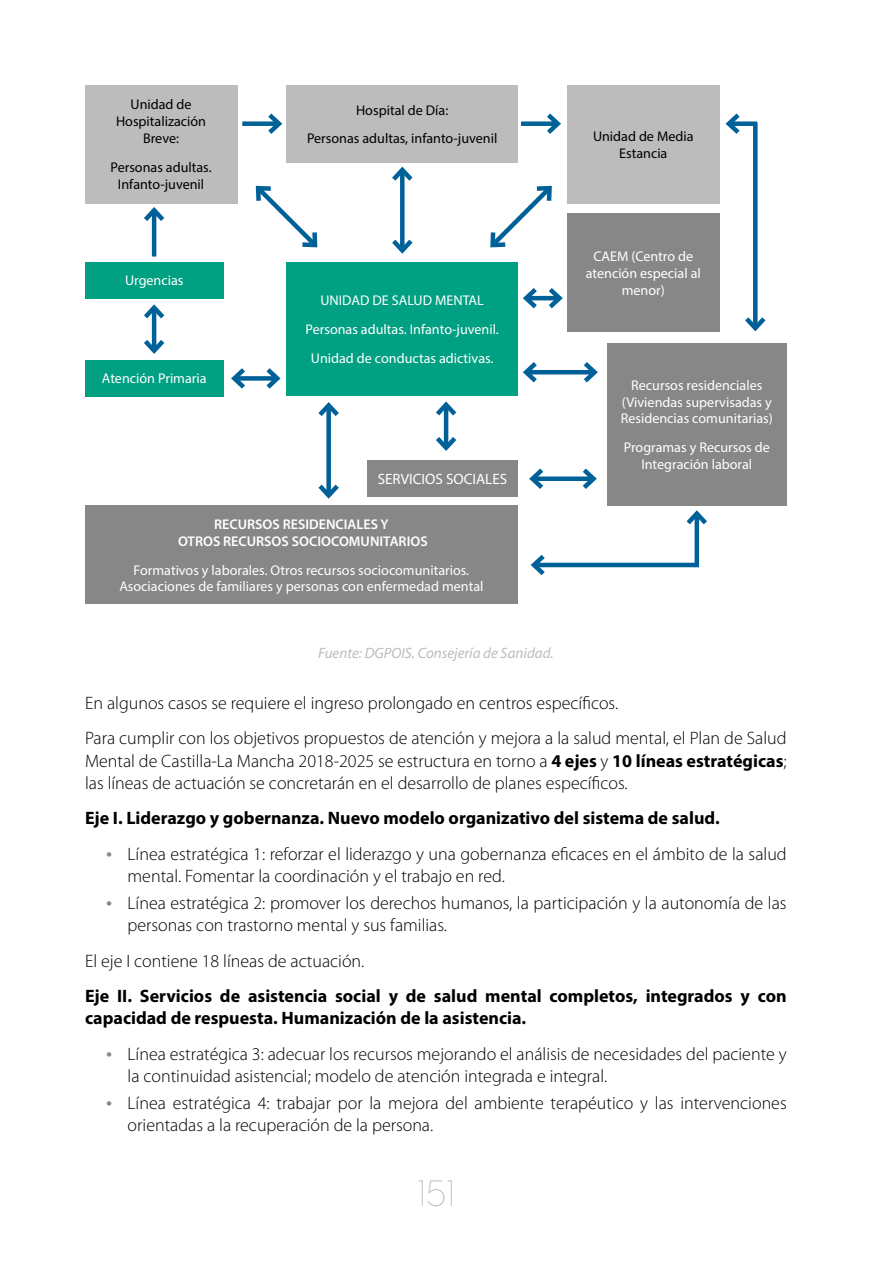
<style>
.page{position:relative;width:893px;height:1263px;background:#fff}
.page>*{position:absolute;margin:0;border:0;box-sizing:border-box;transform-origin:0 0}
.t1{font:100 36px "Visby CF";color:#bcbcbc}
.t2{font:300 18px/22.5px "Myriad Pro";color:#000}
.t3{font:700 18px/22.5px "Myriad Pro";color:#000}
.t4{font:italic 15px "Myriad Pro";color:#bcbcbc}
.t5{font:15px "Myriad Pro";color:#fff}
.t6{font:14.1px/17px "Myriad Pro";color:#fff;text-align:center}
.t7{font:14.1px/17px "Myriad Pro";color:#000;text-align:center}
.t8{font:600 14.1px/17px "Myriad Pro";color:#fff;text-align:center}
.s1{font-weight:700}
.s2{font-weight:400;font-style:italic;font-size:21px;color:#878787}
</style>
<div class="page">
<div style="left:287px;top:262px;width:231px;height:134px;background:#00a083"></div>
<div style="left:85px;top:262px;width:138px;height:36px;background:#00a083"></div>
<div style="left:85px;top:360px;width:138px;height:36px;background:#00a083"></div>
<div style="left:85px;top:85px;width:152px;height:118px;background:#bcbcbc"></div>
<div style="left:287px;top:85px;width:231px;height:77px;background:#bcbcbc"></div>
<div style="left:567px;top:85px;width:152px;height:118px;background:#bcbcbc"></div>
<div style="left:367px;top:460px;width:151px;height:36px;background:#878787"></div>
<div style="left:85px;top:505px;width:433px;height:99px;background:#878787"></div>
<div style="left:567px;top:213px;width:152px;height:118px;background:#878787"></div>
<div style="left:607px;top:343px;width:180px;height:162px;background:#878787"></div>
<div style="left:400px;top:170px;width:5px;height:80px;background:#006098"></div>
<svg style="left:392px;top:235px;width:21px;height:19px"></svg>
<svg style="left:392px;top:166px;width:21px;height:20px"></svg>
<svg style="left:255px;top:185px;width:63px;height:63px"></svg>
<hr style="left:152px;top:308px;width:4px;height:43px;background:#006098">
<svg style="left:144px;top:335px;width:21px;height:19px"></svg>
<svg style="left:144px;top:304px;width:21px;height:19px"></svg>
<hr style="left:152px;top:210px;width:4px;height:47px;background:#006098">
<svg style="left:144px;top:207px;width:21px;height:19px"></svg>
<div style="left:242px;top:121px;width:37px;height:5px;background:#006098"></div>
<svg style="left:263px;top:113px;width:20px;height:21px"></svg>
<div style="left:521px;top:121px;width:37px;height:5px;background:#006098"></div>
<svg style="left:542px;top:113px;width:19px;height:21px"></svg>
<svg style="left:490px;top:185px;width:62px;height:63px"></svg>
<div style="left:234px;top:376px;width:43px;height:5px;background:#006098"></div>
<svg style="left:231px;top:368px;width:19px;height:21px"></svg>
<svg style="left:262px;top:368px;width:19px;height:21px"></svg>
<div style="left:326px;top:405px;width:5px;height:90px;background:#006098"></div>
<svg style="left:318px;top:480px;width:21px;height:19px"></svg>
<svg style="left:318px;top:402px;width:21px;height:19px"></svg>
<hr style="left:444px;top:405px;width:4px;height:43px;background:#006098">
<svg style="left:436px;top:432px;width:21px;height:19px"></svg>
<svg style="left:436px;top:401px;width:21px;height:19px"></svg>
<div style="left:532px;top:476px;width:61px;height:5px;background:#006098"></div>
<svg style="left:529px;top:468px;width:19px;height:21px"></svg>
<svg style="left:578px;top:468px;width:19px;height:21px"></svg>
<hr style="left:526px;top:370px;width:69px;height:4px;background:#006098">
<svg style="left:523px;top:362px;width:19px;height:21px"></svg>
<svg style="left:579px;top:362px;width:19px;height:21px"></svg>
<svg style="left:523px;top:288px;width:40px;height:21px"></svg>
<div style="left:729px;top:121px;width:28px;height:5px;background:#006098"></div>
<svg style="left:725px;top:113px;width:19px;height:21px"></svg>
<svg style="left:753px;top:126px;width:4px;height:186px"></svg>
<svg style="left:745px;top:312px;width:21px;height:20px"></svg>
<hr style="left:534px;top:563px;width:161px;height:4px;background:#006098">
<svg style="left:530px;top:554px;width:20px;height:22px"></svg>
<hr style="left:695px;top:514px;width:4px;height:53px;background:#006098">
<svg style="left:686px;top:510px;width:21px;height:19px"></svg>
<p class="t7" style="left:116px;top:96px;width:92px">Unidad de<br>Hospitalización<br>Breve:</p>
<p class="t7" style="left:111px;top:159px;width:103px">Personas adultas.<br>Infanto-juvenil</p>
<p class="t6" style="left:125px;top:272px;width:60px">Urgencias</p>
<p class="t6" style="left:102px;top:370px;width:106px">Atención Primaria</p>
<p class="t7" style="left:307px;top:95px;width:192px;line-height:29px">Hospital de Día:<br>Personas adultas, infanto-juvenil</p>
<p class="t6" style="left:306px;top:286px;width:195px;line-height:29px">UNIDAD DE SALUD MENTAL<br>Personas adultas. Infanto-juvenil.<br>Unidad de conductas adictivas.</p>
<p class="t5" style="left:378px;top:470px;width:131px">SERVICIOS SOCIALES</p>
<p class="t8" style="left:178px;top:515px;width:251px">RECURSOS RESIDENCIALES Y<br>OTROS RECURSOS SOCIOCOMUNITARIOS</p>
<p class="t6" style="left:119px;top:561px;width:366px">Formativos y laborales. Otros recursos sociocomunitarios.<br>Asociaciones de familiares y personas con enfermedad mental</p>
<p class="t4" style="left:318px;top:643px;width:237px">Fuente: DGPOIS. Consejería de Sanidad.</p>
<p class="t7" style="left:593px;top:127px;width:102px">Unidad de Media<br>Estancia</p>
<p class="t6" style="left:586px;top:247px;width:117px">CAEM (Centro de atención especial al menor)</p>
<p class="t6" style="left:621px;top:376px;width:154px">Recursos residenciales (Viviendas supervisadas y<br>Residencias comunitarias)</p>
<p class="t6" style="left:624px;top:439px;width:147px">Programas y Recursos de<br>Integración laboral</p>
<p class="t2" style="left:85px;top:685px;width:703px;line-height:35.2px">En algunos casos se requiere el ingreso prolongado en centros específicos.<br>Para cumplir con los objetivos propuestos de atención y mejora a la salud mental, el Plan de Salud</p>
<p class="t2" style="left:85px;top:749px;width:703px">Mental de Castilla-La Mancha 2018-2025 se estructura en torno a <span class="s1">4 ejes</span> y <span class="s1">10 líneas estratégicas</span>; las líneas de actuación se concretarán en el desarrollo de planes específicos.</p>
<p class="t3" style="left:85px;top:806px;width:636px">Eje I. Liderazgo y gobernanza. Nuevo modelo organizativo del sistema de salud.</p>
<p class="t2" style="left:128px;top:842px;width:661px;text-indent:-21px"><span class="s2">•</span> Línea estratégica 1: reforzar el liderazgo y una gobernanza eficaces en el ámbito de la salud mental. Fomentar la coordinación y el trabajo en red.</p>
<p class="t2" style="left:128px;top:891px;width:661px;text-indent:-21px"><span class="s2">•</span> Línea estratégica 2: promover los derechos humanos, la participación y la autonomía de las personas con trastorno mental y sus familias.</p>
<p class="t2" style="left:85px;top:949px;width:281px">El eje I contiene 18 líneas de actuación.</p>
<p class="t3" style="left:85px;top:984px;width:703px">Eje II. Servicios de asistencia social y de salud mental completos, integrados y con capacidad de respuesta. Humanización de la asistencia.</p>
<p class="t2" style="left:128px;top:1042px;width:661px;text-indent:-21px"><span class="s2">•</span> Línea estratégica 3: adecuar los recursos mejorando el análisis de necesidades del paciente y la continuidad asistencial; modelo de atención integrada e integral.</p>
<p class="t2" style="left:128px;top:1091px;width:661px;text-indent:-21px"><span class="s2">•</span> Línea estratégica 4: trabajar por la mejora del ambiente terapéutico y las intervenciones orientadas a la recuperación de la persona.</p>
<h1 class="t1" style="left:417px;top:1172px;width:40px">151</h1>
</div>
